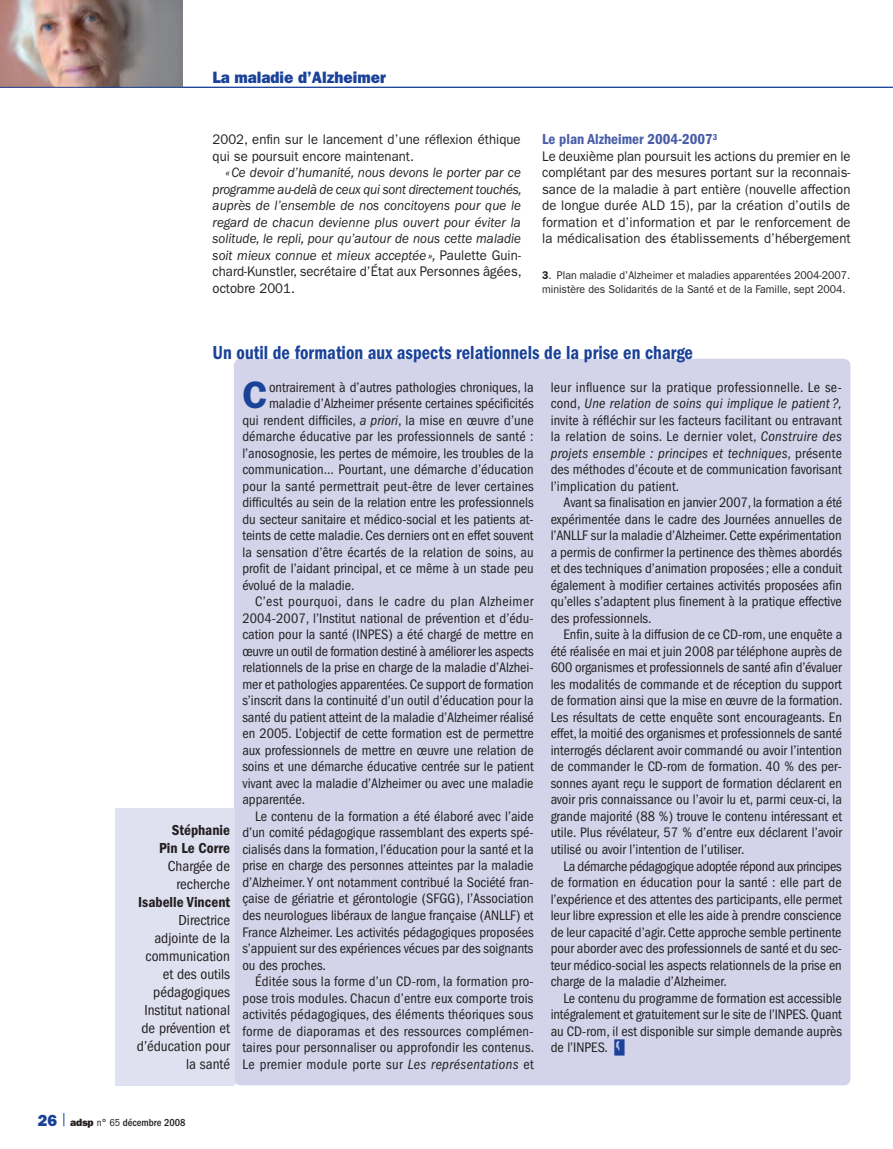
<style>
.page{position:relative;width:893px;height:1149px;background:#fff}
.page>*{position:absolute;margin:0;border:0;box-sizing:border-box;transform-origin:0 0}
.t1{font:600 38.25px "ITC Franklin Gothic Std";color:#1b4299}
.t2{font:19.5px "ITC Franklin Gothic Std Dm Cd";color:#1b4299;scale:.94 1}
.t3{font:16.5px "ITC Franklin Gothic Std Hvy";color:#1b4299;scale:.94 1}
.t4{font:condensed 15px/18px "ITC Franklin Gothic Std";color:#231f20;text-align:center}
.t5{font:15px/18px "ITC Franklin Gothic Std Dm Cd";color:#231f20;text-align:right}
.t6{font:15px "ITC Franklin Gothic Std Dm Cd";color:#495da8}
.t7{font:condensed 14.25px/16.5px "ITC Franklin Gothic Std";color:#231f20;text-align:justify}
.t8{font:condensed 14.25px "ITC Franklin Gothic Std";letter-spacing:.025em;color:#231f20}
.t9{font:condensed 14.25px "ITC Franklin Gothic Std";letter-spacing:.03em;color:#231f20}
.t10{font:13.95px/16.5px "ITC Franklin Gothic Std";color:#231f20;scale:.94 1}
.t11{font:italic 13.95px/16.5px "ITC Franklin Gothic Std";letter-spacing:.005em;color:#231f20;text-align:justify;scale:.94 1}
.t12{font:11.25px/13.5px "ITC Franklin Gothic Std";color:#231f20;scale:.94 1}
.t13{font:500 condensed 10.5px "ITC Franklin Gothic Std";color:#231f20}
.s1{font-style:normal}
.s2{font-weight:600}
.s3{font-style:italic}
.s4{font-family:"Ph Fpictos";font-weight:600;font-stretch:normal;font-size:15px;color:#1b4299}
.s5{font-family:"ITC Franklin Gothic Std Hvy";font-weight:400;font-stretch:normal;font-size:16.2px;color:#1b4299}
.s6{font-family:"ITC Franklin Gothic Std Hvy";font-weight:400;font-stretch:normal}
.s7{font-weight:400}
</style>
<div class="page">
<svg style="left:64px;top:1113px;width:1px;height:12px"></svg>
<img style="left:0;top:0;width:183px;height:87px">
<hr style="left:0;top:87px;width:893px;height:1px;background:#1b4299">
<div style="left:234px;top:359px;width:616px;height:726px;background:#d3d4ea;border-radius:7px"></div>
<div style="left:115px;top:807px;width:119px;height:278px;background:#dfe1f0"></div>
<p class="t3" style="left:213px;top:68px;width:186px">La maladie d’Alzheimer</p>
<p class="t10" style="left:213px;top:131px;width:329px">2002, enfin sur le lancement d’une réflexion éthique qui se poursuit encore maintenant.</p>
<p class="t11" style="left:213px;top:164px;width:330px;text-indent:13px">«Ce devoir d’humanité, nous devons le porter par ce programme au-delà de ceux qui sont directement touchés, auprès de l’ensemble de nos concitoyens pour que le regard de chacun devienne plus ouvert pour éviter la solitude, le repli, pour qu’autour de nous cette maladie soit mieux connue et mieux acceptée », <span class="s1">Paulette Guin&shy;chard-Kunstler, secrétaire d’État aux Personnes âgées, octobre 2001.</span></p>
<p class="t6" style="left:542px;top:130px;width:177px">Le plan Alzheimer 2004-2007<sup>3</sup></p>
<p class="t10" style="left:542px;top:148px;width:330px;text-align:justify">Le deuxième plan poursuit les actions du premier en le complétant par des mesures portant sur la reconnais&shy;sance de la maladie à part entière (nouvelle affection de longue durée ALD 15), par la création d’outils de formation et d’information et par le renforcement de la médicalisation des établissements d’hébergement</p>
<p class="t12" style="left:542px;top:269px;width:329px"><span class="s2">3</span>. Plan maladie d’Alzheimer et maladies apparentées 2004-2007. ministère des Solidarités de la Santé et de la Famille, sept 2004.</p>
<h2 class="t2" style="left:213px;top:341px;width:512px">Un outil de formation aux aspects relationnels de la prise en charge</h2>
<h1 class="t1" style="left:242px;top:372px;width:27px">C</h1>
<p class="t7" style="left:269px;top:378px;width:266px">ontrairement à d’autres pathologies chroniques, la</p>
<p class="t7" style="left:551px;top:378px;width:293px">leur influence sur la pratique professionnelle. Le se&shy;cond, <span class="s3">Une relation de soins qui implique le patient ?, </span>invite à réfléchir sur les facteurs facilitant ou entravant la relation de soins. Le dernier volet, <span class="s3">Construire des projets ensemble : principes et techniques</span>, présente des méthodes d’écoute et de communication favorisant l’implication du patient.</p>
<p class="t7" style="left:551px;top:494px;width:293px;text-indent:13px">Avant sa finalisation en janvier 2007, la formation a été expérimentée dans le cadre des Journées annuelles de l’ANLLF sur la maladie d’Alzheimer. Cette expérimentation a permis de confirmer la pertinence des thèmes abordés et des techniques d’animation proposées; elle a conduit également à modifier certaines activités proposées afin qu’elles s’adaptent plus finement à la pratique effective des professionnels.</p>
<p class="t7" style="left:551px;top:626px;width:293px;text-indent:13px">Enfin, suite à la diffusion de ce CD-rom, une enquête a été réalisée en mai et juin 2008 par téléphone auprès de 600 organismes et professionnels de santé afin d’évaluer les modalités de commande et de réception du support de formation ainsi que la mise en œuvre de la formation.<br>Les résultats de cette enquête sont encourageants. En effet, la moitié des organismes et professionnels de santé interrogés déclarent avoir commandé ou avoir l’intention de commander le CD-rom de formation. 40 % des per&shy;sonnes ayant reçu le support de formation déclarent en avoir pris connaissance ou l’avoir lu et, parmi ceux-ci, la grande majorité (88 %) trouve le contenu intéressant et utile. Plus révélateur, 57 % d’entre eux déclarent l’avoir utilisé ou avoir l’intention de l’utiliser.</p>
<p class="t7" style="left:551px;top:857px;width:293px;text-indent:13px">La démarche pédagogique adoptée répond aux principes de formation en éducation pour la santé : elle part de l’expérience et des attentes des participants, elle permet leur libre expression et elle les aide à prendre conscience de leur capacité d’agir. Cette approche semble pertinente pour aborder avec des professionnels de santé et du sec&shy;teur médico-social les aspects relationnels de la prise en charge de la maladie d’Alzheimer.</p>
<p class="t7" style="left:551px;top:989px;width:293px;text-indent:13px">Le contenu du programme de formation est accessible intégralement et gratuitement sur le site de l’INPES. Quant au CD-rom, il est disponible sur simple demande auprès de l’INPES. <span class="s4">a</span></p>
<p class="t7" style="left:269px;top:395px;width:266px">maladie d’Alzheimer présente certaines spécificités</p>
<p class="t7" style="left:242px;top:411px;width:293px">qui rendent difficiles, <span class="s3">a priori</span>, la mise en œuvre d’une</p>
<p class="t7" style="left:242px;top:428px;width:293px">démarche éducative par les professionnels de santé :</p>
<p class="t7" style="left:242px;top:444px;width:293px">l’anosognosie, les pertes de mémoire, les troubles de la</p>
<p class="t7" style="left:242px;top:461px;width:293px">communication… Pourtant, une démarche d’éducation</p>
<p class="t7" style="left:242px;top:477px;width:293px">pour la santé permettrait peut-être de lever certaines</p>
<p class="t7" style="left:242px;top:494px;width:293px">difficultés au sein de la relation entre les professionnels</p>
<p class="t7" style="left:242px;top:510px;width:293px">du secteur sanitaire et médico-social et les patients at-</p>
<p class="t7" style="left:242px;top:527px;width:293px">teints de cette maladie. Ces derniers ont en effet souvent</p>
<p class="t7" style="left:242px;top:543px;width:293px">la sensation d’être écartés de la relation de soins, au</p>
<p class="t7" style="left:242px;top:560px;width:293px">profit de l’aidant principal, et ce même à un stade peu</p>
<p class="t7" style="left:242px;top:576px;width:114px">évolué de la maladie.</p>
<p class="t9" style="left:255px;top:593px;width:280px">C’est pourquoi, dans le cadre du plan Alzheimer</p>
<p class="t7" style="left:242px;top:609px;width:293px">2004‑2007, l’Institut national de prévention et d’édu-</p>
<p class="t7" style="left:242px;top:626px;width:293px">cation pour la santé (INPES) a été chargé de mettre en</p>
<p class="t7" style="left:242px;top:642px;width:293px">œuvre un outil de formation destiné à améliorer les aspects</p>
<p class="t7" style="left:242px;top:659px;width:293px">relationnels de la prise en charge de la maladie d’Alzhei-</p>
<p class="t7" style="left:242px;top:675px;width:293px">mer et pathologies apparentées. Ce support de formation</p>
<p class="t7" style="left:242px;top:692px;width:293px">s’inscrit dans la continuité d’un outil d’éducation pour la</p>
<p class="t7" style="left:242px;top:708px;width:293px">santé du patient atteint de la maladie d’Alzheimer réalisé</p>
<p class="t7" style="left:242px;top:725px;width:293px">en 2005. L’objectif de cette formation est de permettre</p>
<p class="t7" style="left:242px;top:741px;width:293px">aux professionnels de mettre en œuvre une relation de</p>
<p class="t7" style="left:242px;top:758px;width:293px">soins et une démarche éducative centrée sur le patient</p>
<p class="t7" style="left:242px;top:774px;width:293px">vivant avec la maladie d’Alzheimer ou avec une maladie</p>
<p class="t7" style="left:242px;top:791px;width:64px">apparentée.</p>
<p class="t7" style="left:255px;top:807px;width:280px">Le contenu de la formation a été élaboré avec l’aide</p>
<p class="t7" style="left:242px;top:824px;width:293px">d’un comité pédagogique rassemblant des experts spé-</p>
<p class="t7" style="left:242px;top:840px;width:293px">cialisés dans la formation, l’éducation pour la santé et la</p>
<p class="t7" style="left:242px;top:857px;width:293px">prise en charge des personnes atteintes par la maladie</p>
<p class="t7" style="left:242px;top:873px;width:293px">d’Alzheimer. Y ont notamment contribué la Société fran-</p>
<p class="t7" style="left:242px;top:890px;width:293px">çaise de gériatrie et gérontologie (SFGG), l’Association</p>
<p class="t7" style="left:242px;top:906px;width:293px">des neurologues libéraux de langue française (ANLLF) et</p>
<p class="t7" style="left:242px;top:923px;width:293px">France Alzheimer. Les activités pédagogiques proposées</p>
<p class="t7" style="left:242px;top:939px;width:293px">s’appuient sur des expériences vécues par des soignants</p>
<p class="t7" style="left:242px;top:956px;width:85px">ou des proches.</p>
<p class="t7" style="left:255px;top:972px;width:280px">Éditée sous la forme d’un CD-rom, la formation pro-</p>
<p class="t7" style="left:242px;top:989px;width:293px">pose trois modules. Chacun d’entre eux comporte trois</p>
<p class="t7" style="left:242px;top:1005px;width:293px">activités pédagogiques, des éléments théoriques sous</p>
<p class="t7" style="left:242px;top:1022px;width:293px">forme de diaporamas et des ressources complémen-</p>
<p class="t7" style="left:242px;top:1038px;width:293px">taires pour personnaliser ou approfondir les contenus.</p>
<p class="t8" style="left:242px;top:1055px;width:293px">Le premier module porte sur <span class="s3">Les représentations</span> et</p>
<p class="t5" style="left:159px;top:820px;width:72px">Stéphanie<br>Pin Le Corre</p>
<p class="t4" style="left:168px;top:856px;width:64px">Chargée de recherche</p>
<p class="t5" style="left:138px;top:892px;width:93px">Isabelle Vincent</p>
<p class="t4" style="left:137px;top:910px;width:95px;text-align:right">Directrice adjointe de la communication et des outils pédagogiques<br>Institut national de prévention et d’éducation pour la santé</p>
<p class="t13" style="left:38px;top:1115px;width:149px"><span class="s5">26</span> <span class="s6">adsp</span> <span class="s7">n° 65</span> décembre 2008</p>
</div>
